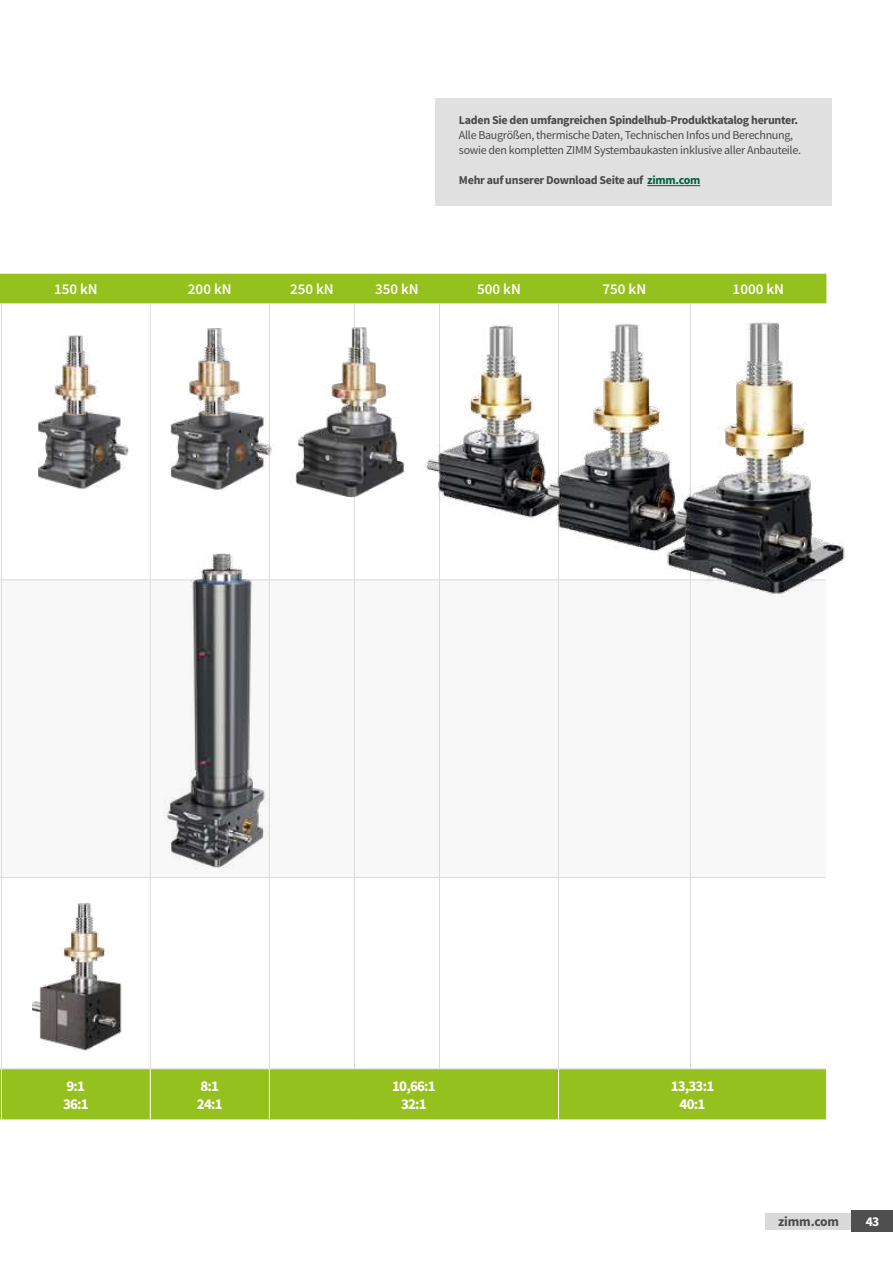
<style>
.page{position:relative;width:893px;height:1263px;background:#fff}
.page>*{position:absolute;margin:0;border:0;box-sizing:border-box;transform-origin:0 0}
.t1{font:600 15px "Source Sans Pro";color:#fff}
.t2{font:700 15px/18px "Source Sans Pro";letter-spacing:-.055em;color:#fff}
.t3{font:700 13.5px "Source Sans Pro";letter-spacing:-.01em;color:#4a4a49}
.t4{font:700 13.5px "Source Sans Pro";color:#fff}
.t5{font:12px/15px "Source Sans Pro";letter-spacing:-.025em;color:#4a4a49}
.t6{font:700 12px "Source Sans Pro";letter-spacing:-.025em;color:#4a4a49}
.s1{color:#005e41}
</style>
<div class="page">
<div style="left:766px;top:1213px;width:86px;height:16px;background:#dadada"></div>
<div style="left:852px;top:1210px;width:41px;height:22px;background:#504f4f"></div>
<svg style="left:0;top:1068px;width:826px;height:1px"></svg>
<div style="left:0;top:274px;width:826px;height:30px;background:#95c11f"></div>
<hr style="left:1px;top:303px;width:149px;height:1px;background:#dadada">
<hr style="left:1px;top:304px;width:1px;height:276px;background:#dadada">
<hr style="left:150px;top:303px;width:119px;height:1px;background:#dadada">
<hr style="left:150px;top:304px;width:1px;height:276px;background:#dadada">
<hr style="left:269px;top:303px;width:85px;height:1px;background:#dadada">
<hr style="left:269px;top:304px;width:1px;height:276px;background:#dadada">
<hr style="left:354px;top:303px;width:85px;height:1px;background:#dadada">
<hr style="left:354px;top:304px;width:1px;height:276px;background:#dadada">
<hr style="left:439px;top:303px;width:119px;height:1px;background:#dadada">
<hr style="left:439px;top:304px;width:1px;height:276px;background:#dadada">
<hr style="left:558px;top:303px;width:132px;height:1px;background:#dadada">
<hr style="left:558px;top:304px;width:1px;height:276px;background:#dadada">
<hr style="left:690px;top:303px;width:137px;height:1px;background:#dadada">
<hr style="left:690px;top:304px;width:1px;height:276px;background:#dadada">
<hr style="left:1px;top:580px;width:149px;height:1px;background:#dadada">
<hr style="left:1px;top:580px;width:1px;height:297px;background:#dadada">
<hr style="left:150px;top:580px;width:119px;height:1px;background:#dadada">
<hr style="left:150px;top:580px;width:1px;height:297px;background:#dadada">
<hr style="left:269px;top:580px;width:85px;height:1px;background:#dadada">
<hr style="left:269px;top:580px;width:1px;height:297px;background:#dadada">
<hr style="left:354px;top:580px;width:85px;height:1px;background:#dadada">
<hr style="left:354px;top:580px;width:1px;height:297px;background:#dadada">
<hr style="left:439px;top:580px;width:119px;height:1px;background:#dadada">
<hr style="left:439px;top:580px;width:1px;height:297px;background:#dadada">
<hr style="left:558px;top:580px;width:132px;height:1px;background:#dadada">
<hr style="left:558px;top:580px;width:1px;height:297px;background:#dadada">
<hr style="left:690px;top:580px;width:1px;height:297px;background:#dadada">
<hr style="left:1px;top:877px;width:149px;height:1px;background:#dadada">
<hr style="left:1px;top:878px;width:1px;height:191px;background:#dadada">
<hr style="left:150px;top:877px;width:119px;height:1px;background:#dadada">
<hr style="left:150px;top:878px;width:1px;height:191px;background:#dadada">
<hr style="left:269px;top:877px;width:85px;height:1px;background:#dadada">
<hr style="left:269px;top:878px;width:1px;height:191px;background:#dadada">
<hr style="left:354px;top:877px;width:85px;height:1px;background:#dadada">
<hr style="left:354px;top:878px;width:1px;height:191px;background:#dadada">
<hr style="left:439px;top:877px;width:119px;height:1px;background:#dadada">
<hr style="left:439px;top:878px;width:1px;height:191px;background:#dadada">
<hr style="left:558px;top:877px;width:132px;height:1px;background:#dadada">
<hr style="left:558px;top:878px;width:1px;height:191px;background:#dadada">
<hr style="left:690px;top:877px;width:136px;height:1px;background:#dadada">
<hr style="left:690px;top:878px;width:1px;height:191px;background:#dadada">
<div style="left:0;top:1069px;width:826px;height:51px;background:#95c11f"></div>
<hr style="left:1px;top:1069px;width:1px;height:51px;background:#fff">
<hr style="left:150px;top:1069px;width:1px;height:51px;background:#fff">
<hr style="left:269px;top:1069px;width:1px;height:51px;background:#fff">
<hr style="left:558px;top:1069px;width:1px;height:51px;background:#fff">
<img style="left:32px;top:902px;width:90px;height:149px">
<img style="left:39px;top:335px;width:89px;height:154px">
<img style="left:171px;top:328px;width:101px;height:162px">
<div style="left:435px;top:98px;width:396px;height:107px;background:#e0e0e0"></div>
<hr style="left:647px;top:185px;width:53px;height:1px;background:#005e41">
<img style="left:295px;top:383px;width:111px;height:115px">
<img style="left:329px;top:327px;width:58px;height:85px">
<img style="left:425px;top:325px;width:122px;height:193px">
<img style="left:547px;top:324px;width:118px;height:227px">
<img style="left:665px;top:322px;width:181px;height:274px">
<img style="left:164px;top:553px;width:104px;height:317px">
<p class="t6" style="left:459px;top:114px;width:341px">Laden Sie den umfangreichen Spindelhub-Produktkatalog herunter.</p>
<p class="t5" style="left:459px;top:129px;width:344px">Alle Baugrößen, thermische Daten, Technischen Infos und Berechnung, sowie den kompletten ZIMM Systembaukasten inklusive aller Anbauteile.</p>
<p class="t6" style="left:459px;top:174px;width:243px">Mehr auf unserer Download Seite auf <span class="s1">zimm.com</span></p>
<p class="t1" style="left:54px;top:283px;width:45px">150 kN</p>
<p class="t1" style="left:188px;top:283px;width:45px">200 kN</p>
<p class="t1" style="left:290px;top:283px;width:45px">250 kN</p>
<p class="t1" style="left:375px;top:283px;width:45px">350 kN</p>
<p class="t1" style="left:477px;top:283px;width:45px">500 kN</p>
<p class="t1" style="left:602px;top:283px;width:45px">750 kN</p>
<p class="t1" style="left:733px;top:283px;width:53px">1000 kN</p>
<p class="t2" style="left:63px;top:1077px;width:27px">9:1<br>36:1</p>
<p class="t2" style="left:197px;top:1077px;width:27px">8:1<br>24:1</p>
<p class="t2" style="left:392px;top:1077px;width:45px;text-align:center">10,66:1<br>32:1</p>
<p class="t2" style="left:671px;top:1077px;width:45px;text-align:center">13,33:1<br>40:1</p>
<p class="t3" style="left:778px;top:1213px;width:63px">zimm.com</p>
<p class="t4" style="left:866px;top:1214px;width:15px">43</p>
</div>
